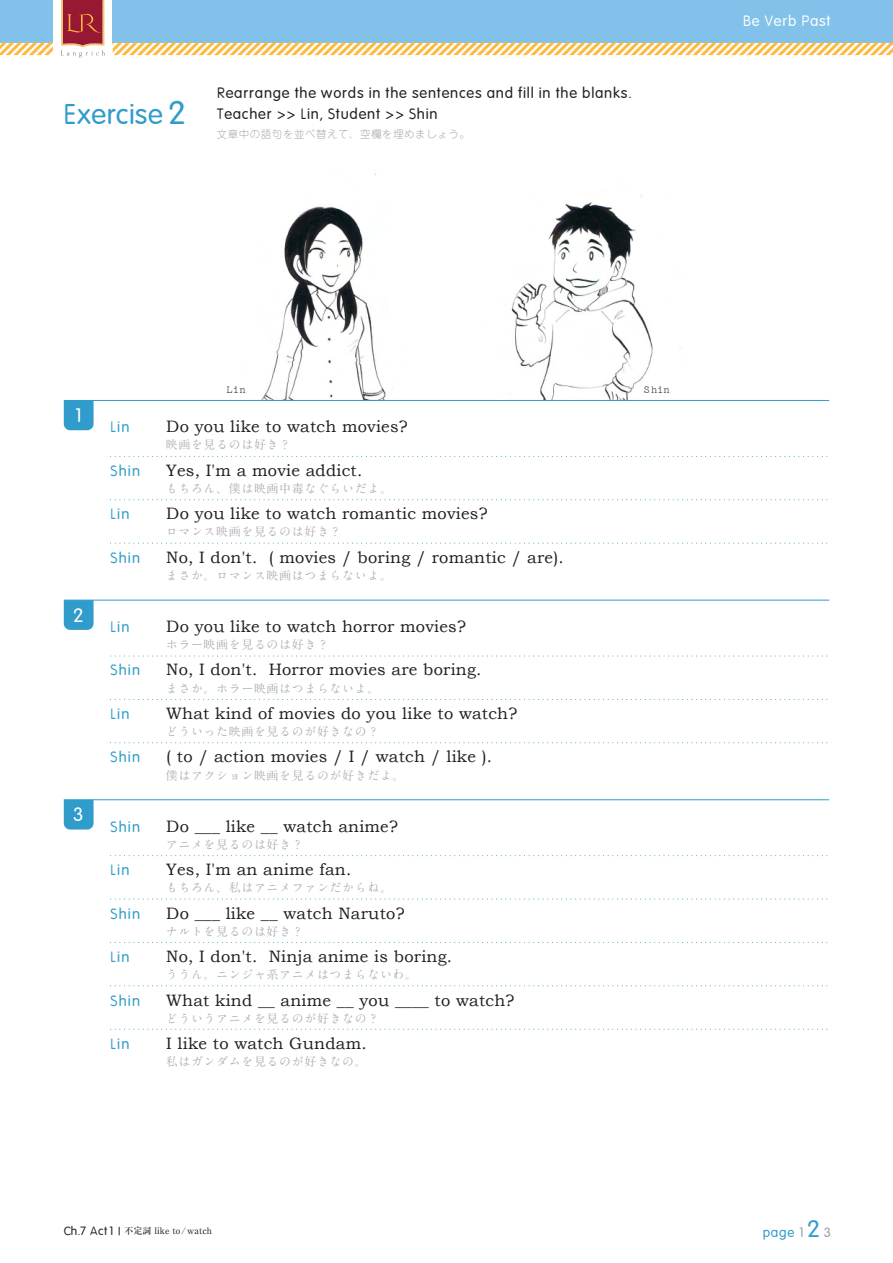
<style>
.page{position:relative;width:893px;height:1263px;background:#fff}
.page>*{position:absolute;margin:0;border:0;box-sizing:border-box;transform-origin:0 0}
.t1{font:28.5px "Vagabond";letter-spacing:.025em;color:#309ccb}
.t2{font:19.5px "Vagabond";color:#fff}
.t3{font:16.5px "Bookman Old Style";letter-spacing:.015em;color:#231f20}
.t4{font:15px/21px "Vagabond";letter-spacing:.05em;color:#231f20}
.t5{font:15px "Vagabond";letter-spacing:.075em;color:#309ccb}
.t6{font:15px "Vagabond";letter-spacing:.05em;color:#fff}
.t7{font:13.5px "Vagabond";color:#309ccb}
.t8{font:700 12px "A1 Mincho Std";letter-spacing:.05em;color:#b2b3b7}
.t9{font:300 10.5px "Jun 101 Pro";letter-spacing:.05em;color:#a8a9ad}
.t10{font:10.5px "Pica 10 Pitch BT";color:#231f20}
.t11{font:500 9px "Ryumin Pro";color:#231f20}
.s1{font-size:33px}
.s2{font-family:"Vagabond";font-weight:400;font-size:12px}
.s3{color:#9d9fa2}
.s4{font-size:24px}
</style>
<div class="page">
<img style="left:261px;top:173px;width:125px;height:227px">
<img style="left:511px;top:195px;width:170px;height:205px">
<svg style="left:0;top:0;width:893px;height:57px;background:#a3c3d2"></svg>
<hr style="left:64px;top:400px;width:765px;height:1px;background:#309ccb">
<svg style="left:64px;top:401px;width:30px;height:29px"></svg>
<svg style="left:114px;top:456px;width:714px;height:1px"></svg>
<svg style="left:114px;top:499px;width:714px;height:1px"></svg>
<svg style="left:114px;top:543px;width:714px;height:1px"></svg>
<svg style="left:114px;top:656px;width:714px;height:1px"></svg>
<svg style="left:114px;top:699px;width:714px;height:1px"></svg>
<hr style="left:64px;top:600px;width:765px;height:1px;background:#309ccb">
<svg style="left:64px;top:600px;width:30px;height:30px"></svg>
<svg style="left:114px;top:742px;width:714px;height:1px"></svg>
<svg style="left:114px;top:899px;width:714px;height:1px"></svg>
<svg style="left:114px;top:942px;width:714px;height:1px"></svg>
<svg style="left:114px;top:985px;width:714px;height:1px"></svg>
<svg style="left:114px;top:1029px;width:714px;height:1px"></svg>
<svg style="left:114px;top:855px;width:714px;height:1px"></svg>
<hr style="left:64px;top:799px;width:765px;height:1px;background:#309ccb">
<svg style="left:64px;top:800px;width:30px;height:29px"></svg>
<h1 class="t1" style="left:63px;top:96px;width:124px">Exercise <span class="s1">2</span></h1>
<p class="t4" style="left:217px;top:82px;width:416px">Rearrange the words in the sentences and fill in the blanks.<br>Teacher &gt;&gt; Lin, Student &gt;&gt; Shin</p>
<p class="t9" style="left:217px;top:126px;width:255px">文章中の語句を並べ替えて、空欄を埋めましょう。</p>
<p class="t6" style="left:743px;top:11px;width:89px">Be Verb Past</p>
<p class="t2" style="left:73px;top:403px;width:12px">1</p>
<p class="t2" style="left:73px;top:603px;width:12px">2</p>
<p class="t2" style="left:73px;top:802px;width:12px">3</p>
<p class="t5" style="left:111px;top:417px;width:20px">Lin</p>
<p class="t5" style="left:111px;top:461px;width:31px">Shin</p>
<p class="t5" style="left:111px;top:504px;width:20px">Lin</p>
<p class="t5" style="left:111px;top:548px;width:31px">Shin</p>
<p class="t5" style="left:111px;top:617px;width:20px">Lin</p>
<p class="t5" style="left:111px;top:661px;width:31px">Shin</p>
<p class="t5" style="left:111px;top:704px;width:20px">Lin</p>
<p class="t5" style="left:111px;top:748px;width:31px">Shin</p>
<p class="t5" style="left:111px;top:817px;width:31px">Shin</p>
<p class="t5" style="left:111px;top:860px;width:20px">Lin</p>
<p class="t5" style="left:111px;top:904px;width:31px">Shin</p>
<p class="t5" style="left:111px;top:947px;width:20px">Lin</p>
<p class="t5" style="left:111px;top:991px;width:31px">Shin</p>
<p class="t5" style="left:111px;top:1034px;width:20px">Lin</p>
<p class="t10" style="left:226px;top:384px;width:21px">Lin</p>
<p class="t10" style="left:644px;top:384px;width:28px">Shin</p>
<p class="t3" style="left:166px;top:416px;width:243px">Do you like to watch movies?</p>
<p class="t3" style="left:166px;top:459px;width:198px">Yes, I'm a movie addict.</p>
<p class="t3" style="left:166px;top:503px;width:323px">Do you like to watch romantic movies?</p>
<p class="t3" style="left:166px;top:546px;width:399px">No, I don't. ( movies / boring / romantic / are).</p>
<p class="t8" style="left:166px;top:435px;width:127px">映画を見るのは好き？</p>
<p class="t8" style="left:166px;top:479px;width:228px">もちろん、僕は映画中毒なぐらいだよ。</p>
<p class="t8" style="left:166px;top:522px;width:177px">ロマンス映画を見るのは好き？</p>
<p class="t8" style="left:166px;top:566px;width:228px">まさか。ロマンス映画はつまらないよ。</p>
<p class="t3" style="left:166px;top:615px;width:301px">Do you like to watch horror movies?</p>
<p class="t3" style="left:166px;top:659px;width:317px">No, I don't. Horror movies are boring.</p>
<p class="t3" style="left:166px;top:702px;width:353px">What kind of movies do you like to watch?</p>
<p class="t3" style="left:166px;top:746px;width:327px">( to / action movies / I / watch / like ).</p>
<p class="t8" style="left:166px;top:635px;width:165px">ホラー映画を見るのは好き？</p>
<p class="t8" style="left:166px;top:678px;width:215px">まさか。ホラー映画はつまらないよ。</p>
<p class="t8" style="left:166px;top:722px;width:215px">どういった映画を見るのが好きなの？</p>
<p class="t8" style="left:166px;top:765px;width:240px">僕はアクション映画を見るのが好きだよ。</p>
<p class="t3" style="left:166px;top:815px;width:233px">Do ___ like __ watch anime?</p>
<p class="t3" style="left:166px;top:859px;width:187px">Yes, I'm an anime fan.</p>
<p class="t3" style="left:166px;top:902px;width:240px">Do ___ like __ watch Naruto?</p>
<p class="t3" style="left:166px;top:946px;width:287px">No, I don't. Ninja anime is boring.</p>
<p class="t3" style="left:166px;top:989px;width:350px">What kind __ anime __ you ____ to watch?</p>
<p class="t3" style="left:166px;top:1033px;width:202px">I like to watch Gundam.</p>
<p class="t8" style="left:166px;top:834px;width:139px">アニメを見るのは好き？</p>
<p class="t8" style="left:166px;top:878px;width:228px">もちろん、私はアニメファンだからね。</p>
<p class="t8" style="left:166px;top:921px;width:139px">ナルトを見るのは好き？</p>
<p class="t8" style="left:166px;top:965px;width:253px">ううん。ニンジャ系アニメはつまらないわ。</p>
<p class="t8" style="left:166px;top:1008px;width:215px">どういうアニメを見るのが好きなの？</p>
<p class="t8" style="left:166px;top:1052px;width:203px">私はガンダムを見るのが好きなの。</p>
<p class="t11" style="left:64px;top:1224px;width:150px"><span class="s2">Ch.7 Act1</span> 不定詞 like to / watch</p>
<p class="t7" style="left:763px;top:1224px;width:70px">page <span class="s3">1</span><span class="s4">2</span> <span class="s3">3</span></p>
</div>
